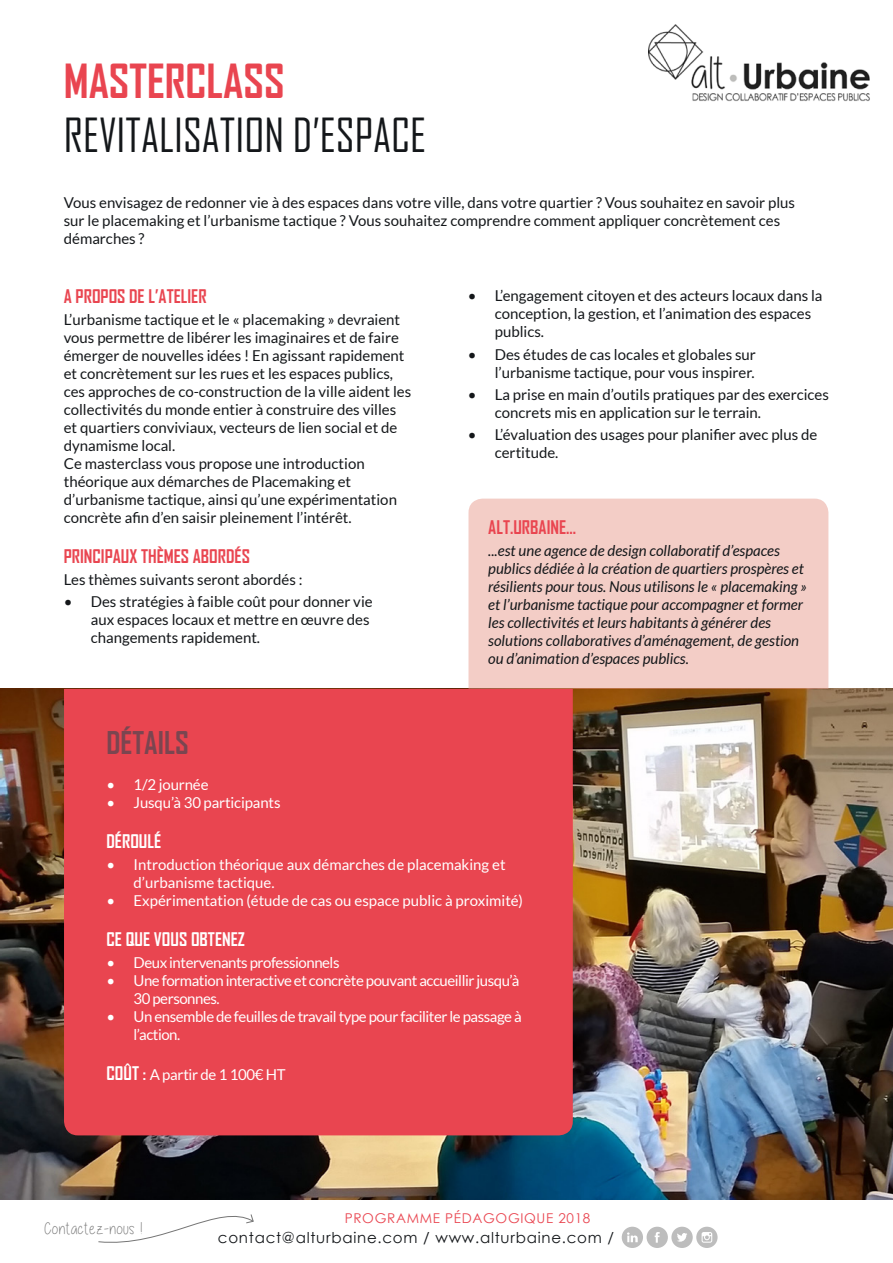
<style>
.page{position:relative;width:893px;height:1263px;background:#fff}
.page>*{position:absolute;margin:0;border:0;box-sizing:border-box;transform-origin:0 0}
.Titre_1_Noir{font:45px "Agency FB";color:#14171a}
.Titre_1_Bleu{font:700 45px "Agency FB";color:#e94550}
.Titre_Bleu_foncé{font:700 30px "Agency FB";color:#7b4550}
.Titre_2_Bleu{font:700 18px "Agency FB";color:#e94550}
.Titre_2_Blanc{font:700 18px "Agency FB";color:#fff}
.t1{font:16.5px "Alittlesunshine";letter-spacing:.05em;color:#757575}
.t2{font:15px/18px "Lato";color:#14171a}
.Paragraphe_Blanc{font:italic 15px/18px "Lato";color:#14171a}
.Titre_2_Blanc-2{font:15px/18px "Lato";letter-spacing:-.03em;color:#fff}
.Titre_2_Blanc-3{font:15px/18px "Lato";color:#fff}
.t3{font:15px "Century Gothic";letter-spacing:.05em;color:#14171a}
.Titre_2_Blanc-4{font:15px "Lato";letter-spacing:-.01em;color:#fff}
.t4{font:13.5px "Century Gothic";letter-spacing:.05em;color:#e94550}
.s1{font-family:"Agency FB";font-weight:700;font-size:18px}
</style>
<div class="page">
<img style="left:0;top:689px;width:893px;height:510px">
<img style="left:648px;top:24px;width:222px;height:78px">
<div style="left:64px;top:689px;width:509px;height:446px;background:#e94550"></div>
<div style="left:468px;top:499px;width:360px;height:190px;background:#f3cdc6"></div>
<div style="left:671px;top:1227px;width:22px;height:21px;background:#bdbdbd;border-radius:50%"></div>
<svg style="left:677px;top:1233px;width:10px;height:9px"></svg>
<div style="left:647px;top:1227px;width:21px;height:21px;background:#bdbdbd;border-radius:50%"></div>
<svg style="left:655px;top:1232px;width:5px;height:11px"></svg>
<div style="left:622px;top:1227px;width:21px;height:21px;background:#bdbdbd;border-radius:50%"></div>
<svg style="left:627px;top:1232px;width:11px;height:10px"></svg>
<div style="left:696px;top:1227px;width:22px;height:21px;background:#bdbdbd;border-radius:50%"></div>
<svg style="left:702px;top:1232px;width:10px;height:11px"></svg>
<svg style="left:98px;top:1214px;width:156px;height:29px"></svg>
<p class="Titre_1_Bleu" style="left:64px;top:53px;width:222px">MASTERCLASS</p>
<p class="Titre_1_Noir" style="left:64px;top:108px;width:364px">REVITALISATION D’ESPACE</p>
<p class="t2" style="left:64px;top:193px;width:733px">Vous envisagez de redonner vie à des espaces dans votre ville, dans votre quartier ? Vous souhaitez en savoir plus sur le placemaking et l’urbanisme tactique ? Vous souhaitez comprendre comment appliquer concrètement ces démarches ?</p>
<p class="Titre_2_Bleu" style="left:64px;top:285px;width:144px">A PROPOS DE L’ATELIER</p>
<p class="t2" style="left:64px;top:311px;width:349px">L’urbanisme tactique et le « placemaking » devraient vous permettre de libérer les imaginaires et de faire émerger de nouvelles idées ! En agissant rapidement et concrètement sur les rues et les espaces publics, ces approches de co-construction de la ville aident les collectivités du monde entier à construire des villes et quartiers conviviaux, vecteurs de lien social et de dynamisme local.</p>
<p class="t2" style="left:64px;top:455px;width:335px">Ce masterclass vous propose une introduction théorique aux démarches de Placemaking et d’urbanisme tactique, ainsi qu’une expérimentation concrète afin d’en saisir pleinement l’intérêt.</p>
<p class="Titre_2_Bleu" style="left:64px;top:545px;width:188px">PRINCIPAUX THÈMES ABORDÉS</p>
<p class="t2" style="left:64px;top:570px;width:240px">Les thèmes suivants seront abordés :</p>
<p class="t2" style="left:91px;top:593px;width:283px;text-indent:-27px">• Des stratégies à faible coût pour donner vie aux espaces locaux et mettre en œuvre des changements rapidement.</p>
<p class="t2" style="left:495px;top:287px;width:329px;text-indent:-27px">• L’engagement citoyen et des acteurs locaux dans la conception, la gestion, et l’animation des espaces publics.</p>
<p class="t2" style="left:468px;top:345px;width:290px;text-align:right">• Des études de cas locales et globales sur l’urbanisme tactique, pour vous inspirer.</p>
<p class="t2" style="left:495px;top:385px;width:336px;text-indent:-27px">• La prise en main d’outils pratiques par des exercices concrets mis en application sur le terrain.</p>
<p class="t2" style="left:495px;top:425px;width:324px;text-indent:-27px">• L’évaluation des usages pour planifier avec plus de certitude.</p>
<p class="Titre_2_Bleu" style="left:488px;top:516px;width:89px">ALT.URBAINE...</p>
<p class="Paragraphe_Blanc" style="left:488px;top:542px;width:320px">...est une agence de design collaboratif d’espaces publics dédiée à la création de quartiers prospères et résilients pour tous. Nous utilisons le « placemaking » et l’urbanisme tactique pour accompagner et former les collectivités et leurs habitants à générer des solutions collaboratives d’aménagement, de gestion ou d’animation d’espaces publics.</p>
<p class="Titre_Bleu_foncé" style="left:107px;top:724px;width:84px">DÉTAILS</p>
<p class="Titre_2_Blanc-4" style="left:107px;top:776px;width:103px">• 1/2 journée</p>
<p class="Titre_2_Blanc-4" style="left:107px;top:794px;width:175px">• Jusqu’à 30 participants</p>
<p class="Titre_2_Blanc" style="left:107px;top:830px;width:56px">DÉROULÉ</p>
<p class="Titre_2_Blanc-3" style="left:134px;top:856px;width:374px;text-indent:-27px">• Introduction théorique aux démarches de placemaking et d’urbanisme tactique.</p>
<p class="Titre_2_Blanc-3" style="left:107px;top:892px;width:418px">• Expérimentation (étude de cas ou espace public à proximité)</p>
<p class="Titre_2_Blanc" style="left:107px;top:928px;width:140px">CE QUE VOUS OBTENEZ</p>
<p class="Titre_2_Blanc-2" style="left:107px;top:953px;width:234px">• Deux intervenants professionnels</p>
<p class="Titre_2_Blanc-2" style="left:134px;top:971px;width:387px;text-indent:-27px">• Une formation interactive et concrète pouvant accueillir jusqu’à<br>30 personnes.</p>
<p class="Titre_2_Blanc-2" style="left:134px;top:1007px;width:390px;text-indent:-27px">• Un ensemble de feuilles de travail type pour faciliter le passage à l’action.</p>
<p class="Titre_2_Blanc-2" style="left:107px;top:1065px;width:181px"><span class="s1">COÛT :</span> A partir de 1 100€ HT</p>
<p class="t1" style="left:45px;top:1220px;width:99px">Contactez-nous !</p>
<p class="t4" style="left:345px;top:1209px;width:247px">PROGRAMME PÉDAGOGIQUE 2018</p>
<p class="t3" style="left:218px;top:1227px;width:398px">contact@alturbaine.com / www.alturbaine.com /</p>
</div>
